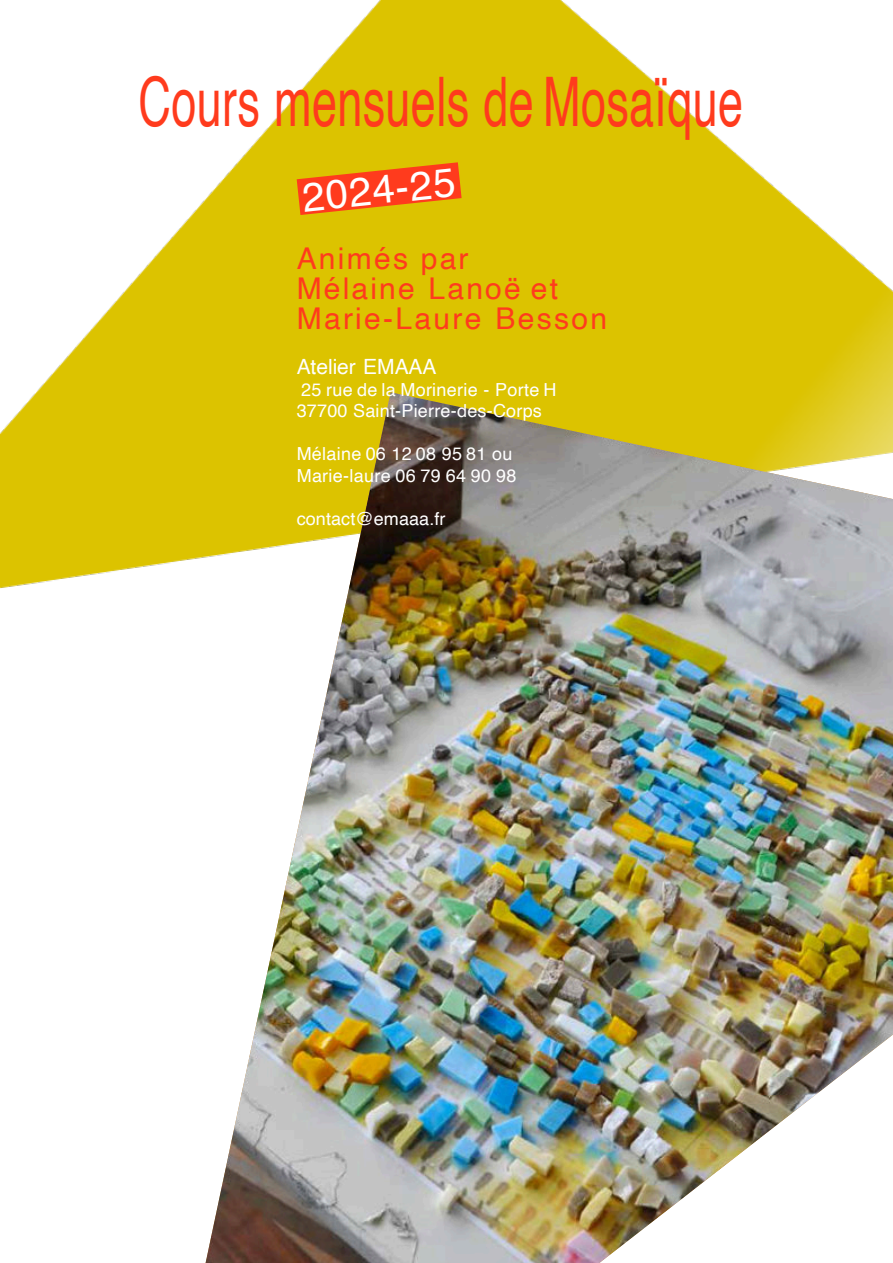
<style>
.page{position:relative;width:893px;height:1263px;background:#fff}
.page>*{position:absolute;margin:0;border:0;box-sizing:border-box;transform-origin:0 0}
.t1{font:68.4px "Helvetica";letter-spacing:.005em;color:#ff3b1d;scale:.66 1}
.t2{font:40.35px "Helvetica";color:#fff}
.t3{font:30px "Helvetica";letter-spacing:.075em;color:#ff3b1d}
.t4{font:21px "Helvetica";color:#fff}
.t5{font:18px "Helvetica";letter-spacing:.015em;color:#fff}
</style>
<div class="page">
<img style="left:0;top:0;width:893px;height:588px">
<svg style="left:128px;top:392px;width:76px;height:196px;background:#e0ca20"></svg>
<img style="left:204px;top:392px;width:689px;height:871px">
<svg style="left:297px;top:162px;width:165px;height:53px;background:#f36813"></svg>
<p class="t1" style="left:139px;top:74px;width:917px">Cours mensuels de Mosaïque</p>
<p class="t2" style="left:301px;top:182px;width:155px;rotate:-6deg">2024-25</p>
<p class="t3" style="left:297px;top:247px;width:173px">Animés par</p>
<p class="t3" style="left:297px;top:277px;width:263px">Mélaine Lanoë et</p>
<p class="t3" style="left:297px;top:307px;width:312px">Marie-Laure Besson</p>
<p class="t4" style="left:297px;top:358px;width:141px">Atelier EMAAA</p>
<p class="t5" style="left:301px;top:382px;width:257px">25 rue de la Morinerie - Porte H</p>
<p class="t5" style="left:297px;top:404px;width:247px">37700 Saint-Pierre-des-Corps</p>
<p class="t5" style="left:297px;top:447px;width:217px">Mélaine 06 12 08 95 81 ou</p>
<p class="t5" style="left:297px;top:468px;width:221px">Marie-laure 06 79 64 90 98</p>
<p class="t5" style="left:297px;top:512px;width:150px">contact@emaaa.fr</p>
</div>
